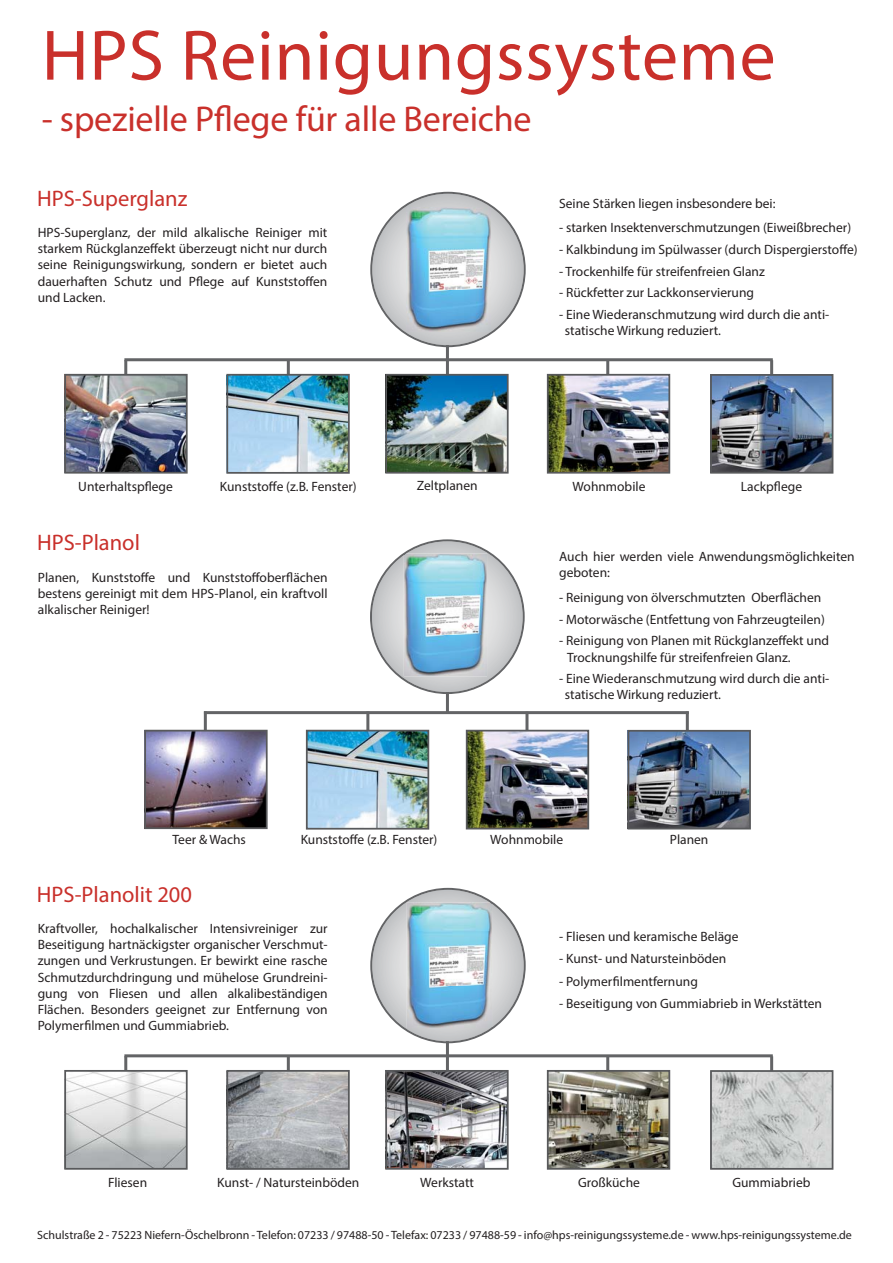
<style>
.page{position:relative;width:893px;height:1263px;background:#fff}
.page>*{position:absolute;margin:0;border:0;box-sizing:border-box;transform-origin:0 0}
.t1{font:72px "Myriad Pro";letter-spacing:.01em;color:#c9302b}
.t2{font:36px "Myriad Pro";letter-spacing:-.005em;color:#c9302b}
.t3{font:22.5px "Myriad Pro";color:#c9302b}
.t4{font:13.5px/16.2px "Myriad Pro";color:#231f20}
.t5{font:12px "Myriad Pro";color:#231f20}
</style>
<div class="page">
<hr style="left:124px;top:360px;width:3px;height:33px;background:#636466">
<hr style="left:287px;top:360px;width:3px;height:24px;background:#636466">
<hr style="left:446px;top:338px;width:3px;height:38px;background:#636466">
<hr style="left:606px;top:360px;width:3px;height:25px;background:#636466">
<hr style="left:770px;top:360px;width:3px;height:25px;background:#636466">
<hr style="left:124px;top:358px;width:649px;height:3px;background:#636466">
<img style="left:550px;top:377px;width:117px;height:94px">
<div style="left:547px;top:374px;width:123px;height:100px;border:2px solid #58595b"></div>
<img style="left:229px;top:377px;width:118px;height:94px">
<div style="left:226px;top:374px;width:124px;height:100px;border:2px solid #58595b"></div>
<img style="left:67px;top:377px;width:118px;height:94px">
<div style="left:64px;top:374px;width:124px;height:100px;border:2px solid #58595b"></div>
<img style="left:388px;top:377px;width:118px;height:94px">
<div style="left:385px;top:374px;width:124px;height:100px;border:2px solid #58595b"></div>
<img style="left:713px;top:377px;width:117px;height:94px">
<div style="left:710px;top:374px;width:123px;height:100px;border:2px solid #58595b"></div>
<svg style="left:370px;top:192px;width:156px;height:155px"></svg>
<img style="left:406px;top:208px;width:84px;height:123px">
<hr style="left:204px;top:711px;width:3px;height:27px;background:#636466">
<hr style="left:366px;top:711px;width:3px;height:20px;background:#636466">
<hr style="left:525px;top:712px;width:3px;height:20px;background:#636466">
<hr style="left:446px;top:679px;width:3px;height:34px;background:#636466">
<hr style="left:686px;top:711px;width:3px;height:21px;background:#636466">
<hr style="left:204px;top:711px;width:485px;height:3px;background:#636466">
<img style="left:147px;top:733px;width:118px;height:93px">
<div style="left:144px;top:730px;width:124px;height:99px;border:2px solid #58595b"></div>
<svg style="left:370px;top:539px;width:155px;height:155px"></svg>
<img style="left:469px;top:733px;width:117px;height:93px">
<div style="left:466px;top:730px;width:123px;height:99px;border:2px solid #58595b"></div>
<img style="left:309px;top:733px;width:117px;height:93px">
<div style="left:306px;top:730px;width:123px;height:99px;border:2px solid #58595b"></div>
<img style="left:631px;top:733px;width:117px;height:93px">
<div style="left:628px;top:730px;width:123px;height:99px;border:2px solid #58595b"></div>
<hr style="left:124px;top:1056px;width:3px;height:33px;background:#636466">
<hr style="left:287px;top:1056px;width:3px;height:24px;background:#636466">
<hr style="left:446px;top:1034px;width:3px;height:38px;background:#636466">
<hr style="left:606px;top:1056px;width:3px;height:25px;background:#636466">
<hr style="left:770px;top:1056px;width:3px;height:25px;background:#636466">
<hr style="left:124px;top:1054px;width:649px;height:3px;background:#636466">
<img style="left:550px;top:1073px;width:117px;height:94px">
<div style="left:547px;top:1070px;width:123px;height:100px;border:2px solid #58595b"></div>
<img style="left:229px;top:1073px;width:118px;height:94px">
<div style="left:226px;top:1070px;width:124px;height:100px;border:2px solid #58595b"></div>
<img style="left:67px;top:1073px;width:118px;height:94px">
<div style="left:64px;top:1070px;width:124px;height:100px;border:2px solid #58595b"></div>
<img style="left:713px;top:1073px;width:117px;height:94px">
<div style="left:710px;top:1070px;width:123px;height:100px;border:2px solid #58595b"></div>
<svg style="left:370px;top:888px;width:156px;height:155px"></svg>
<img style="left:407px;top:902px;width:83px;height:126px">
<img style="left:490px;top:902px;width:2px;height:126px">
<img style="left:388px;top:1073px;width:118px;height:94px">
<div style="left:385px;top:1070px;width:124px;height:100px;border:2px solid #58595b"></div>
<h1 class="t1" style="left:42px;top:28px;width:735px">HPS Reinigungssysteme</h1>
<h2 class="t2" style="left:42px;top:105px;width:491px">- spezielle Pflege für alle Bereiche</h2>
<h3 class="t3" style="left:37px;top:190px;width:152px">HPS-Superglanz</h3>
<p class="t4" style="left:38px;top:226px;width:291px;text-align:justify">HPS-Superglanz, der mild alkalische Reiniger mit starkem Rückglanzeffekt überzeugt nicht nur durch seine Reinigungswirkung, sondern er bietet auch dauerhaften Schutz und Pflege auf Kunststoffen und Lacken.</p>
<p class="t4" style="left:559px;top:197px;width:218px">Seine Stärken liegen insbesondere bei:</p>
<p class="t4" style="left:559px;top:221px;width:294px">- starken Insektenverschmutzungen (Eiweißbrecher)</p>
<p class="t4" style="left:559px;top:243px;width:300px">- Kalkbindung im Spülwasser (durch Dispergierstoffe)</p>
<p class="t4" style="left:559px;top:264px;width:207px">- Trockenhilfe für streifenfreien Glanz</p>
<p class="t4" style="left:559px;top:286px;width:196px">- Rückfetter zur Lackkonservierung</p>
<p class="t4" style="left:565px;top:308px;width:266px;text-indent:-6px">- Eine Wiederanschmutzung wird durch die anti&shy;statische Wirkung reduziert.</p>
<p class="t4" style="left:78px;top:480px;width:96px">Unterhaltspflege</p>
<p class="t4" style="left:220px;top:480px;width:138px">Kunststoffe (z.B. Fenster)</p>
<p class="t4" style="left:417px;top:479px;width:62px">Zeltplanen</p>
<p class="t4" style="left:573px;top:480px;width:74px">Wohnmobile</p>
<p class="t4" style="left:741px;top:480px;width:63px">Lackpflege</p>
<h3 class="t3" style="left:37px;top:534px;width:104px">HPS-Planol</h3>
<p class="t4" style="left:38px;top:570px;width:291px;text-align:justify">Planen, Kunststoffe und Kunststoffoberflächen bestens gereinigt mit dem HPS-Planol, ein kraftvoll alkalischer Reiniger!</p>
<p class="t4" style="left:559px;top:549px;width:297px">Auch hier werden viele Anwendungsmöglichkeiten geboten:</p>
<p class="t4" style="left:559px;top:591px;width:264px">- Reinigung von ölverschmutzten Oberflächen</p>
<p class="t4" style="left:559px;top:612px;width:267px">- Motorwäsche (Entfettung von Fahrzeugteilen)</p>
<p class="t4" style="left:567px;top:634px;width:263px;text-indent:-8px">- Reinigung von Planen mit Rückglanzeffekt und<br>Trocknungshilfe für streifenfreien Glanz.</p>
<p class="t4" style="left:565px;top:672px;width:266px;text-indent:-6px">- Eine Wiederanschmutzung wird durch die anti&shy;statische Wirkung reduziert.</p>
<p class="t4" style="left:301px;top:833px;width:138px">Kunststoffe (z.B. Fenster)</p>
<p class="t4" style="left:490px;top:833px;width:74px">Wohnmobile</p>
<p class="t4" style="left:173px;top:833px;width:75px">Teer &amp; Wachs</p>
<p class="t4" style="left:670px;top:833px;width:40px">Planen</p>
<h3 class="t3" style="left:37px;top:886px;width:157px">HPS-Planolit 200</h3>
<p class="t4" style="left:38px;top:922px;width:292px;text-align:justify">Kraftvoller, hochalkalischer Intensivreiniger zur Beseitigung hartnäckigster organischer Verschmut&shy;zungen und Verkrustungen. Er bewirkt eine rasche Schmutzdurchdringung und mühelose Grundreini&shy;gung von Fliesen und allen alkalibeständigen Flächen. Besonders geeignet zur Entfernung von Polymerfilmen und Gummiabrieb.</p>
<p class="t4" style="left:559px;top:929px;width:181px">- Fliesen und keramische Beläge</p>
<p class="t4" style="left:559px;top:952px;width:169px">- Kunst- und Natursteinböden</p>
<p class="t4" style="left:559px;top:974px;width:140px">- Polymerfilmentfernung</p>
<p class="t4" style="left:559px;top:997px;width:264px">- Beseitigung von Gummiabrieb in Werkstätten</p>
<p class="t4" style="left:108px;top:1176px;width:41px">Fliesen</p>
<p class="t4" style="left:217px;top:1176px;width:144px">Kunst- / Natursteinböden</p>
<p class="t4" style="left:420px;top:1175px;width:55px">Werkstatt</p>
<p class="t4" style="left:578px;top:1176px;width:63px">Großküche</p>
<p class="t4" style="left:732px;top:1176px;width:80px">Gummiabrieb</p>
<p class="t5" style="left:37px;top:1231px;width:816px">Schulstraße 2 - 75223 Niefern-Öschelbronn - Telefon: 07233 / 97488-50 - Telefax: 07233 / 97488-59 - info@hps-reinigungssysteme.de - www.hps-reinigungssysteme.de</p>
</div>
